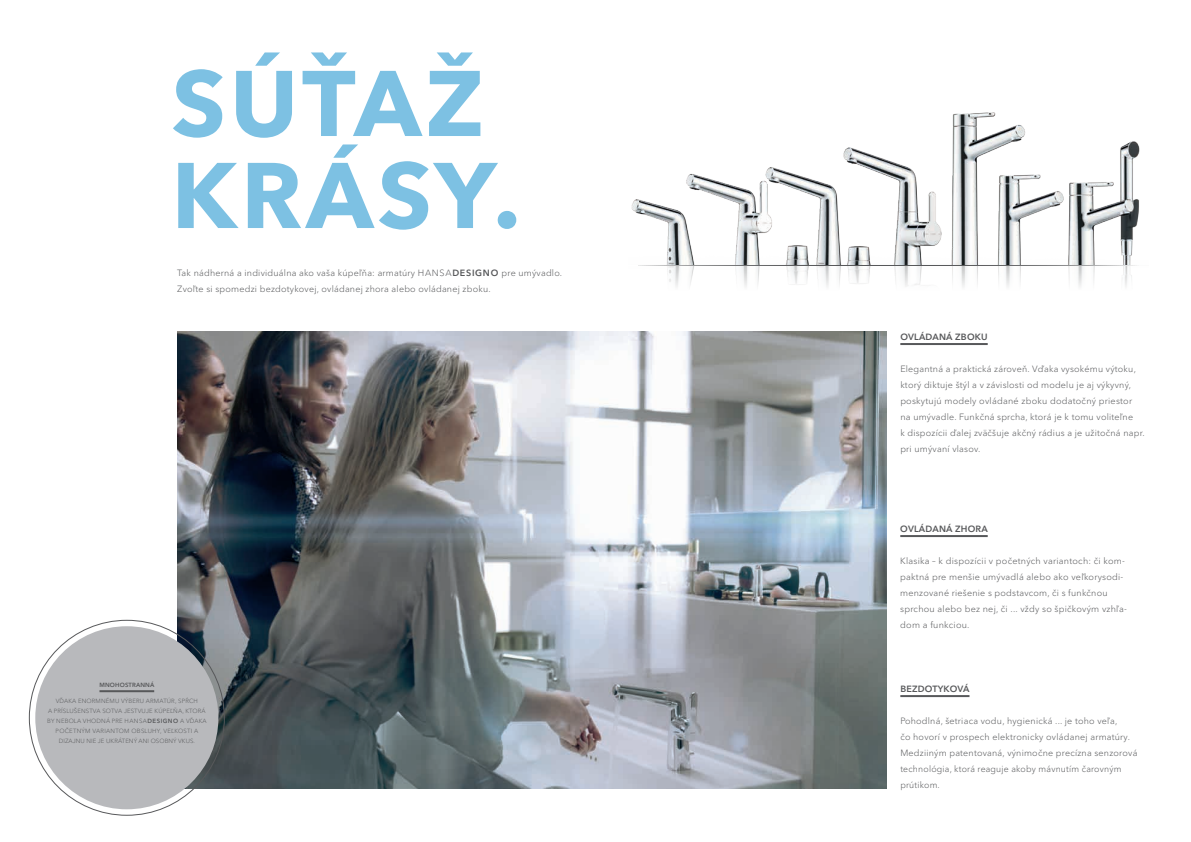
<style>
.page{position:relative;width:1191px;height:842px;background:#fff}
.page>*{position:absolute;margin:0;border:0;box-sizing:border-box;transform-origin:0 0}
.t1{font:700 92px/92px "Avenir Next LT Pro";letter-spacing:.045em;color:#7dc1e3}
.t2{font:300 9px/16px "Avenir Next LT Pro";letter-spacing:.025em;color:#57585a}
.t3{font:600 9px "Avenir Next LT Pro";letter-spacing:.025em;color:#57585a}
.t4{font:300 6px/10px "Avenir Next LT Pro";letter-spacing:.025em;color:#57585a;text-align:center}
.t5{font:600 6px "Avenir Next LT Pro";letter-spacing:.025em;color:#57585a}
.s1{font-weight:600}
</style>
<div class="page">
<img style="left:177px;top:332px;width:709px;height:456px">
<div style="left:35px;top:626px;width:183px;height:183px;background:#b8b9bc;border-radius:50%"></div>
<img style="left:631px;top:112px;width:509px;height:175px">
<hr style="left:638px;top:265px;width:510px;height:1px;background:#57585a">
<hr style="left:900px;top:343px;width:87px;height:2px;background:#57585a">
<hr style="left:900px;top:695px;width:69px;height:2px;background:#57585a">
<hr style="left:900px;top:535px;width:87px;height:2px;background:#57585a">
<hr style="left:99px;top:690px;width:55px;height:2px;background:#57585a">
<h1 class="t1" style="left:171px;top:57px;width:351px">SÚŤAŽ<br>KRÁSY.</h1>
<p class="t2" style="left:177px;top:265px;width:386px">Tak nádherná a individuálna ako vaša kúpeľňa: armatúry HANSA<span class="s1">DESIGNO</span> pre umývadlo.<br>Zvoľte si spomedzi bezdotykovej, ovládanej zhora alebo ovládanej zboku.</p>
<p class="t5" style="left:99px;top:681px;width:56px">MNOHOSTRANNÁ</p>
<p class="t4" style="left:47px;top:696px;width:161px">VĎAKA ENORMNÉMU VÝBERU ARMATÚR, SPŔCH<br>A PRÍSLUŠENSTVA SOTVA JESTVUJE KÚPEĽŇA, KTORÁ BY NEBOLA VHODNÁ PRE HANSA<span class="s1">DESIGNO</span> A VĎAKA POČETNÝM VARIANTOM OBSLUHY, VEĽKOSTI A DIZAJNU NIE JE UKRÁTENÝ ANI OSOBNÝ VKUS.</p>
<p class="t3" style="left:900px;top:331px;width:89px">OVLÁDANÁ ZBOKU</p>
<p class="t2" style="left:900px;top:361px;width:246px">Elegantná a praktická zároveň. Vďaka vysokému výtoku, ktorý diktuje štýl a v závislosti od modelu je aj výkyvný, poskytujú modely ovládané zboku dodatočný priestor<br>na umývadle. Funkčná sprcha, ktorá je k tomu voliteľne<br>k dispozícii ďalej zväčšuje akčný rádius a je užitočná napr. pri umývaní vlasov.</p>
<p class="t3" style="left:900px;top:523px;width:89px">OVLÁDANÁ ZHORA</p>
<p class="t2" style="left:900px;top:553px;width:228px">Klasika – k dispozícii v početných variantoch: či kom&shy;paktná pre menšie umývadlá alebo ako veľkorysodi&shy;menzované riešenie s podstavcom, či s funkčnou sprchou alebo bez nej, či ... vždy so špičkovým vzhľa&shy;dom a funkciou.</p>
<p class="t3" style="left:900px;top:683px;width:71px">BEZDOTYKOVÁ</p>
<p class="t2" style="left:900px;top:713px;width:239px">Pohodlná, šetriaca vodu, hygienická ... je toho veľa,<br>čo hovorí v prospech elektronicky ovládanej armatúry.<br>Medziiným patentovaná, výnimočne precízna senzorová technológia, ktorá reaguje akoby mávnutím čarovným prútikom.</p>
</div>
